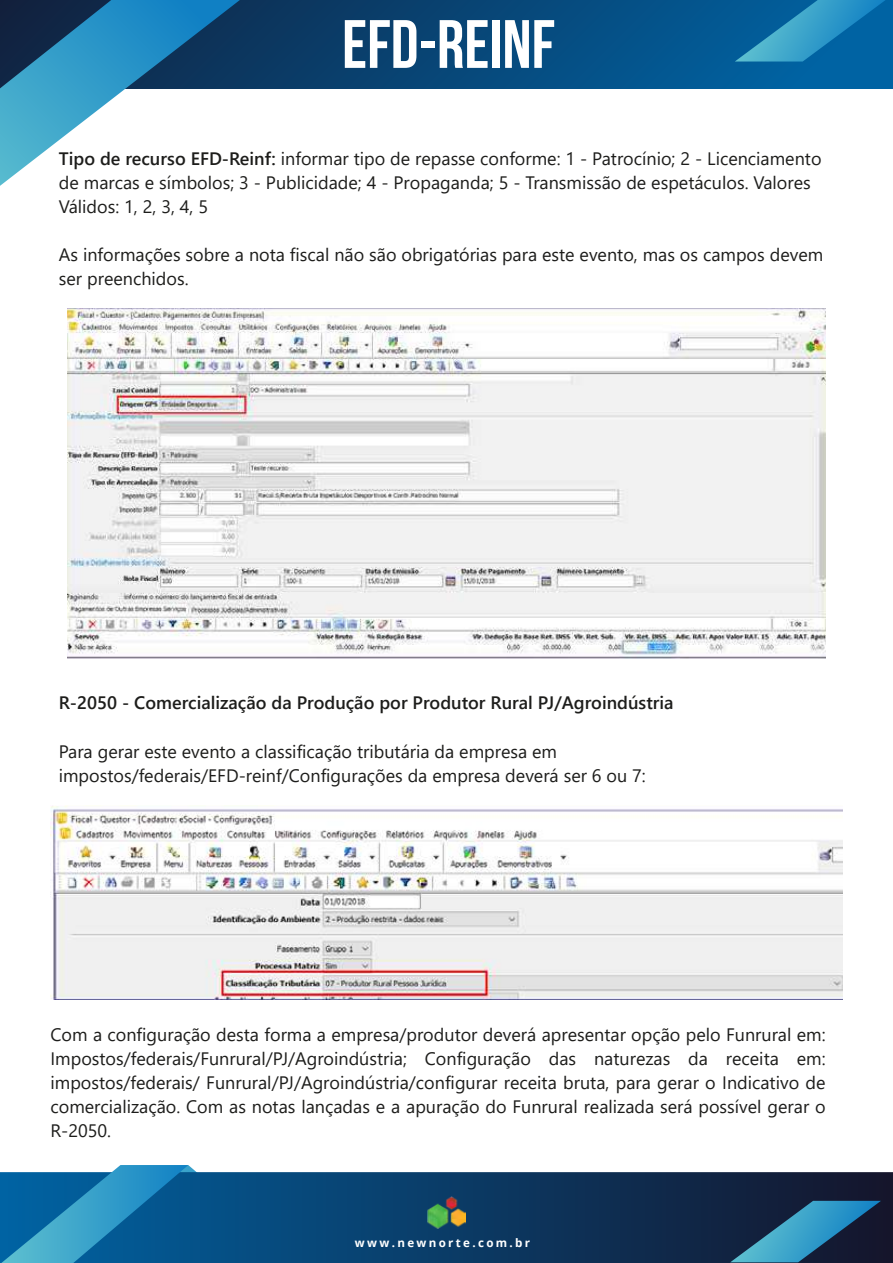
<style>
.page{position:relative;width:893px;height:1263px;background:#fff}
.page>*{position:absolute;margin:0;border:0;box-sizing:border-box;transform-origin:0 0}
.t1{font:68.25px "Bebas Neue";color:#fff}
.t2{font:18px/24px "Segoe UI";color:#1d1d1b}
.t3{font:600 18px "Segoe UI";color:#1d1d1b}
.t4{font:700 11.55px "Open Sans";letter-spacing:.2em;color:#fff}
.s1{font-weight:600}
</style>
<div class="page">
<svg style="left:240px;top:0;width:653px;height:88px;background:#064a7d"></svg>
<svg style="left:0;top:1172px;width:893px;height:91px;background:#0d345b"></svg>
<svg style="left:1px;top:1165px;width:256px;height:98px;background:#1e73a5"></svg>
<svg style="left:730px;top:1201px;width:151px;height:61px;background:#235778"></svg>
<svg style="left:735px;top:0;width:151px;height:62px;background:#197cb1"></svg>
<svg style="left:0;top:0;width:240px;height:186px"></svg>
<img style="left:428px;top:1194px;width:37px;height:37px">
<img style="left:67px;top:308px;width:759px;height:350px">
<img style="left:51px;top:805px;width:791px;height:194px">
<h1 class="t1" style="left:342px;top:7px;width:214px">EFD-Reinf</h1>
<p class="t2" style="left:59px;top:146px;width:764px"><span class="s1">Tipo de recurso EFD-Reinf:</span> informar tipo de repasse conforme: 1 - Patrocínio; 2 - Licenciamento de marcas e símbolos; 3 - Publicidade; 4 - Propaganda; 5 - Transmissão de espetáculos. Valores<br>Válidos: 1, 2, 3, 4, 5</p>
<p class="t2" style="left:59px;top:242px;width:766px">As informações sobre a nota fiscal não são obrigatórias para este evento, mas os campos devem ser preenchidos.</p>
<p class="t3" style="left:59px;top:689px;width:616px">R-2050 - Comercialização da Produção por Produtor Rural PJ/Agroindústria</p>
<p class="t2" style="left:59px;top:739px;width:589px">Para gerar este evento a classificação tributária da empresa em impostos/federais/EFD-reinf/Configurações da empresa deverá ser 6 ou 7:</p>
<p class="t2" style="left:50px;top:1022px;width:777px;text-align:justify">Com a configuração desta forma a empresa/produtor deverá apresentar opção pelo Funrural em:<br>Impostos/federais/Funrural/PJ/Agroindústria; Configuração das naturezas da receita em: impostos/federais/ Funrural/PJ/Agroindústria/configurar receita bruta, para gerar o Indicativo de comercialização. Com as notas lançadas e a apuração do Funrural realizada será possível gerar o R-2050.</p>
<p class="t4" style="left:355px;top:1235px;width:177px">www.newnorte.com.br</p>
</div>
